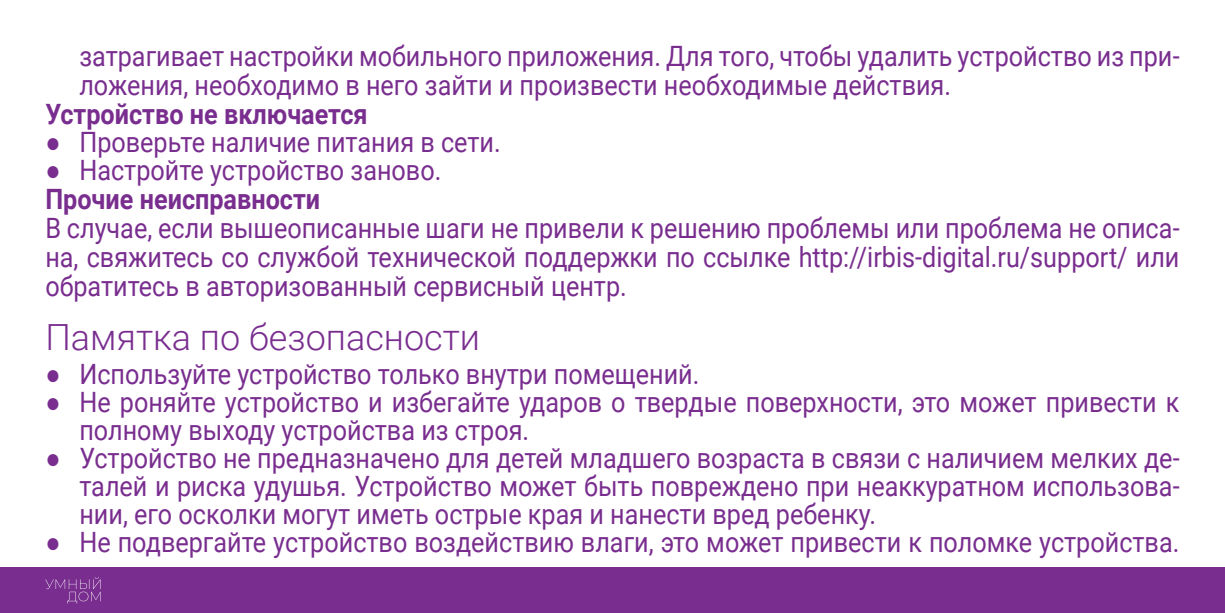
<style>
.page{position:relative;width:1225px;height:613px;background:#fff}
.page>*{position:absolute;margin:0;border:0;box-sizing:border-box;transform-origin:0 0}
.t1{font:300 36px "Roboto";color:#792e8f}
.t2{font:28px/28.8px "Roboto";color:#792e8f;scale:.9 1}
.t3{font:700 28px "Roboto";color:#792e8f;scale:.9 1}
.s1{font-family:"Arial"}
.s2{font-weight:700}
</style>
<div class="page">
<div style="left:0;top:567px;width:1225px;height:45px;background:#792e8f"></div>
<svg style="left:45px;top:577px;width:56px;height:26px"></svg>
<p class="t2" style="left:79px;top:41px;width:1224px">затрагивает настройки мобильного приложения. Для того, чтобы удалить устройство из при&shy;ложения, необходимо в него зайти и произвести необходимые действия.</p>
<p class="t3" style="left:45px;top:94px;width:359px">Устройство не включается</p>
<p class="t2" style="left:45px;top:127px;width:507px"><span class="s1">●</span> Проверьте наличие питания в сети.</p>
<p class="t2" style="left:45px;top:155px;width:441px"><span class="s1">●</span> Настройте устройство заново.<br><span class="s2">Прочие неисправности</span></p>
<p class="t2" style="left:45px;top:212px;width:1261px;text-align:justify">В случае, если вышеописанные шаги не привели к решению проблемы или проблема не описа&shy;на, свяжитесь со службой технической поддержки по ссылке http://irbis-digital.ru/support/ или обратитесь в авторизованный сервисный центр.</p>
<p class="t1" style="left:45px;top:312px;width:436px">Памятка по безопасности</p>
<p class="t2" style="left:45px;top:358px;width:728px"><span class="s1">●</span> Используйте устройство только внутри помещений.</p>
<p class="t2" style="left:79px;top:386px;width:1223px;text-indent:-34px"><span class="s1">●</span> Не роняйте устройство и избегайте ударов о твердые поверхности, это может привести к полному выходу устройства из строя.</p>
<p class="t2" style="left:79px;top:442px;width:1224px;text-align:justify;text-indent:-34px"><span class="s1">●</span> Устройство не предназначено для детей младшего возраста в связи с наличием мелких де&shy;талей и риска удушья. Устройство может быть повреждено при неаккуратном использова&shy;нии, его осколки могут иметь острые края и нанести вред ребенку.</p>
<p class="t2" style="left:45px;top:526px;width:1261px"><span class="s1">●</span> Не подвергайте устройство воздействию влаги, это может привести к поломке устройства.</p>
</div>
